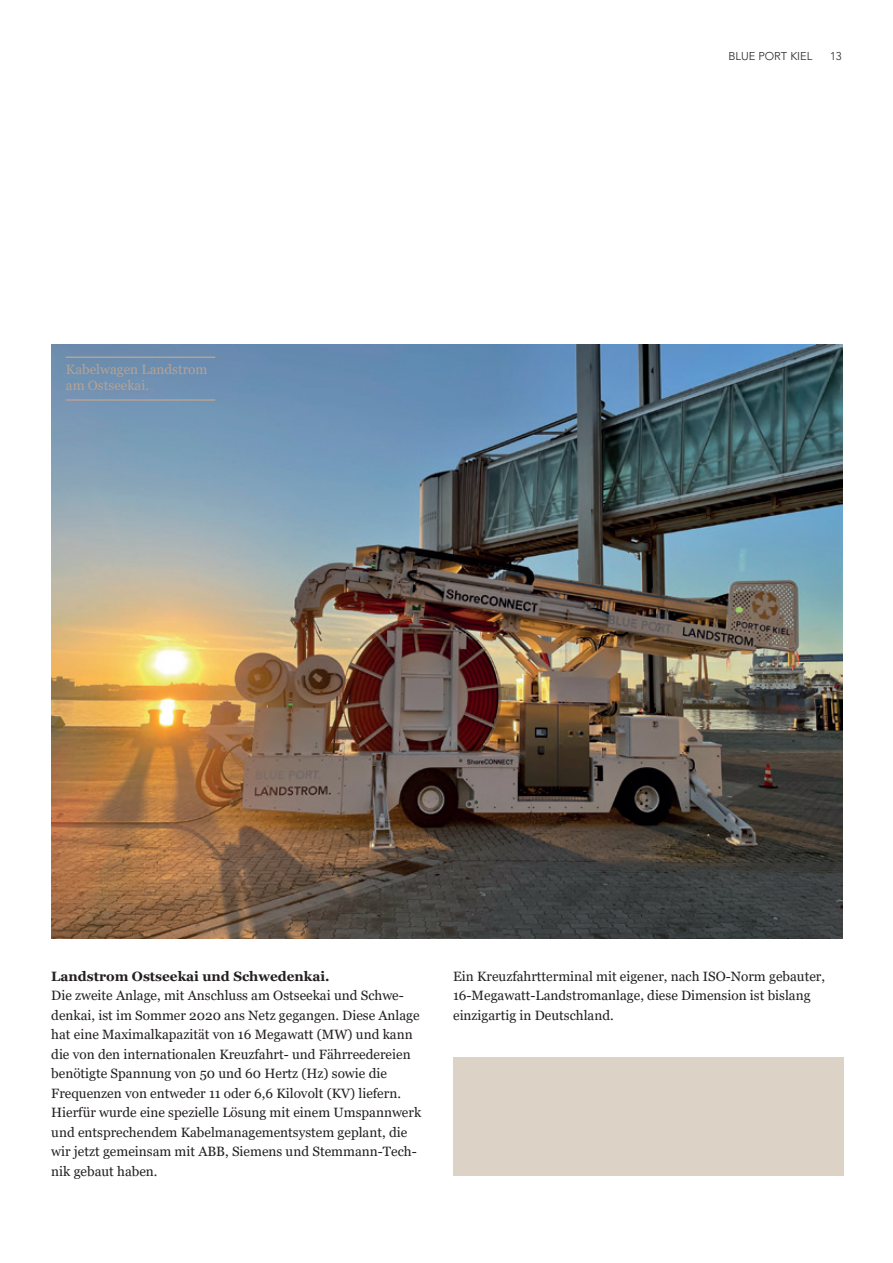
<style>
.page{position:relative;width:893px;height:1263px;background:#fff}
.page>*{position:absolute;margin:0;border:0;box-sizing:border-box;transform-origin:0 0}
.t1{font:13.5px/19.5px "Georgia";color:#231f20}
.t2{font:700 13.5px "Georgia";color:#231f20}
.t3{font:13.5px/16.2px "Georgia";color:#b2a398}
.t4{font:300 11.25px "Avenir LT Std";color:#231f20}
</style>
<div class="page">
<div style="left:453px;top:1057px;width:390px;height:118px;background:#dcd2c6"></div>
<img style="left:51px;top:345px;width:791px;height:593px">
<hr style="left:66px;top:356px;width:149px;height:2px;background:#b2a398">
<hr style="left:66px;top:399px;width:149px;height:2px;background:#b2a398">
<p class="t3" style="left:66px;top:362px;width:143px">Kabelwagen Landstrom am Ostseekai.</p>
<p class="t4" style="left:728px;top:49px;width:85px">BLUE PORT KIEL</p>
<p class="t4" style="left:829px;top:49px;width:13px">13</p>
<p class="t2" style="left:51px;top:967px;width:280px">Landstrom Ostseekai und Schwedenkai.</p>
<p class="t1" style="left:51px;top:986px;width:371px">Die zweite Anlage, mit Anschluss am Ostseekai und Schwe&shy;denkai, ist im Sommer 2020 ans Netz gegangen. Diese Anlage hat eine Maximalkapazität von 16 Megawatt (MW) und kann die von den internationalen Kreuzfahrt- und Fährreedereien benötigte Spannung von 50 und 60 Hertz (Hz) sowie die Frequenzen von entweder 11 oder 6,6 Kilovolt (KV) liefern.<br>Hierfür wurde eine spezielle Lösung mit einem Umspannwerk und entsprechendem Kabelmanagementsystem geplant, die wir jetzt gemeinsam mit ABB, Siemens und Stemmann-Tech&shy;nik gebaut haben.</p>
<p class="t1" style="left:453px;top:966px;width:373px">Ein Kreuzfahrtterminal mit eigener, nach ISO-Norm gebauter,<br>16-Megawatt-Landstromanlage, diese Dimension ist bislang einzigartig in Deutschland.</p>
</div>
